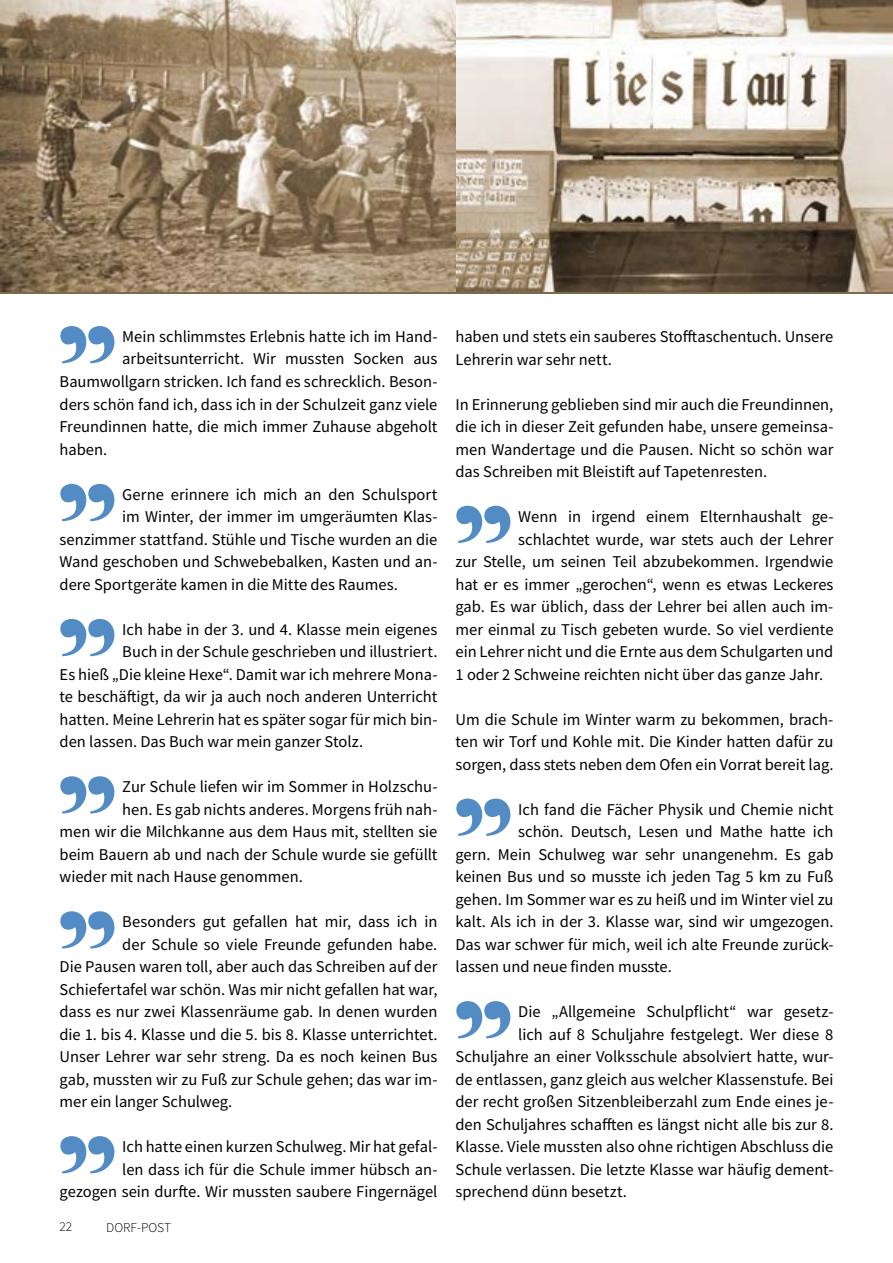
<style>
.page{position:relative;width:893px;height:1263px;background:#fff}
.page>*{position:absolute;margin:0;border:0;box-sizing:border-box;transform-origin:0 0}
.t1{font:500 198.15px/427.3px "Big Caslon";color:#538cc4}
.t2{font:16.5px/22.5px "Source Sans Pro";color:#000;text-align:justify}
.t3{font:300 13.5px "Source Sans Pro";color:#000}
</style>
<div class="page">
<img style="left:0;top:0;width:893px;height:291px">
<h1 class="t1" style="left:60px;top:56px;width:50px">„</h1>
<p class="t2" style="left:122px;top:325px;width:317px">Mein schlimmstes Erlebnis hatte ich im Hand-</p>
<p class="t2" style="left:122px;top:348px;width:317px">arbeitsunterricht. Wir mussten Socken aus</p>
<p class="t2" style="left:60px;top:370px;width:379px">Baumwollgarn stricken. Ich fand es schrecklich. Beson-</p>
<p class="t2" style="left:60px;top:393px;width:379px">ders schön fand ich, dass ich in der Schulzeit ganz viele</p>
<p class="t2" style="left:60px;top:415px;width:379px">Freundinnen hatte, die mich immer Zuhause abgeholt</p>
<p class="t2" style="left:60px;top:438px;width:49px">haben.</p>
<p class="t2" style="left:122px;top:483px;width:317px">Gerne erinnere ich mich an den Schulsport</p>
<p class="t2" style="left:122px;top:505px;width:317px">im Winter, der immer im umgeräumten Klas-</p>
<p class="t2" style="left:60px;top:528px;width:379px">senzimmer stattfand. Stühle und Tische wurden an die</p>
<p class="t2" style="left:60px;top:550px;width:379px">Wand geschoben und Schwebebalken, Kasten und an-</p>
<p class="t2" style="left:60px;top:573px;width:340px">dere Sportgeräte kamen in die Mitte des Raumes.</p>
<p class="t2" style="left:122px;top:618px;width:317px">Ich habe in der 3. und 4. Klasse mein eigenes</p>
<p class="t2" style="left:122px;top:640px;width:317px">Buch in der Schule geschrieben und illustriert.</p>
<p class="t2" style="left:60px;top:663px;width:379px">Es hieß „Die kleine Hexe“. Damit war ich mehrere Mona-</p>
<p class="t2" style="left:60px;top:685px;width:379px">te beschäftigt, da wir ja auch noch anderen Unterricht</p>
<p class="t2" style="left:60px;top:708px;width:379px">hatten. Meine Lehrerin hat es später sogar für mich bin-</p>
<p class="t2" style="left:60px;top:730px;width:305px">den lassen. Das Buch war mein ganzer Stolz.</p>
<p class="t2" style="left:122px;top:775px;width:317px">Zur Schule liefen wir im Sommer in Holzschu-</p>
<p class="t2" style="left:122px;top:798px;width:317px">hen. Es gab nichts anderes. Morgens früh nah-</p>
<p class="t2" style="left:60px;top:820px;width:379px">men wir die Milchkanne aus dem Haus mit, stellten sie</p>
<p class="t2" style="left:60px;top:843px;width:379px">beim Bauern ab und nach der Schule wurde sie gefüllt</p>
<p class="t2" style="left:60px;top:865px;width:245px">wieder mit nach Hause genommen.</p>
<p class="t2" style="left:122px;top:910px;width:317px">Besonders gut gefallen hat mir, dass ich in</p>
<p class="t2" style="left:122px;top:933px;width:317px">der Schule so viele Freunde gefunden habe.</p>
<p class="t2" style="left:60px;top:955px;width:379px">Die Pausen waren toll, aber auch das Schreiben auf der</p>
<p class="t2" style="left:60px;top:978px;width:379px">Schiefertafel war schön. Was mir nicht gefallen hat war,</p>
<p class="t2" style="left:60px;top:1000px;width:379px">dass es nur zwei Klassenräume gab. In denen wurden</p>
<p class="t2" style="left:60px;top:1023px;width:379px">die 1. bis 4. Klasse und die 5. bis 8. Klasse unterrichtet.</p>
<p class="t2" style="left:60px;top:1045px;width:379px">Unser Lehrer war sehr streng. Da es noch keinen Bus</p>
<p class="t2" style="left:60px;top:1068px;width:379px">gab, mussten wir zu Fuß zur Schule gehen; das war im-</p>
<p class="t2" style="left:60px;top:1090px;width:174px">mer ein langer Schulweg.</p>
<p class="t2" style="left:60px;top:1135px;width:379px;text-align:right">Ich hatte einen kurzen Schulweg. Mir hat gefal-<br>len dass ich für die Schule immer hübsch an-<br>gezogen sein durfte. Wir mussten saubere Fingernägel</p>
<h1 class="t1" style="left:60px;top:213px;width:50px">„ „</h1>
<h1 class="t1" style="left:60px;top:348px;width:50px">„</h1>
<h1 class="t1" style="left:60px;top:506px;width:50px">„</h1>
<h1 class="t1" style="left:60px;top:866px;width:50px">„</h1>
<p class="t3" style="left:60px;top:1218px;width:14px">22</p>
<p class="t3" style="left:106px;top:1219px;width:66px">DORF-POST</p>
<p class="t2" style="left:455px;top:325px;width:379px">haben und stets ein sauberes Stofftaschentuch. Unsere<br>Lehrerin war sehr nett.</p>
<p class="t2" style="left:455px;top:393px;width:379px">In Erinnerung geblieben sind mir auch die Freundinnen, die ich in dieser Zeit gefunden habe, unsere gemeinsa&shy;men Wandertage und die Pausen. Nicht so schön war das Schreiben mit Bleistift auf Tapetenresten.</p>
<p class="t2" style="left:518px;top:505px;width:317px">Wenn in irgend einem Elternhaushalt ge-</p>
<p class="t2" style="left:518px;top:528px;width:317px">schlachtet wurde, war stets auch der Lehrer</p>
<p class="t2" style="left:455px;top:550px;width:379px">zur Stelle, um seinen Teil abzubekommen. Irgendwie</p>
<p class="t2" style="left:455px;top:573px;width:379px">hat er es immer „gerochen“, wenn es etwas Leckeres</p>
<p class="t2" style="left:455px;top:595px;width:379px">gab. Es war üblich, dass der Lehrer bei allen auch im-</p>
<p class="t2" style="left:455px;top:618px;width:379px">mer einmal zu Tisch gebeten wurde. So viel verdiente</p>
<p class="t2" style="left:455px;top:640px;width:379px">ein Lehrer nicht und die Ernte aus dem Schulgarten und</p>
<p class="t2" style="left:455px;top:663px;width:369px">1 oder 2 Schweine reichten nicht über das ganze Jahr.</p>
<p class="t2" style="left:455px;top:708px;width:379px">Um die Schule im Winter warm zu bekommen, brach&shy;ten wir Torf und Kohle mit. Die Kinder hatten dafür zu sorgen, dass stets neben dem Ofen ein Vorrat bereit lag.</p>
<p class="t2" style="left:518px;top:798px;width:317px">Ich fand die Fächer Physik und Chemie nicht</p>
<p class="t2" style="left:518px;top:820px;width:317px">schön. Deutsch, Lesen und Mathe hatte ich</p>
<p class="t2" style="left:455px;top:843px;width:379px">gern. Mein Schulweg war sehr unangenehm. Es gab</p>
<p class="t2" style="left:455px;top:865px;width:379px">keinen Bus und so musste ich jeden Tag 5 km zu Fuß</p>
<p class="t2" style="left:455px;top:888px;width:379px">gehen. Im Sommer war es zu heiß und im Winter viel zu</p>
<p class="t2" style="left:455px;top:910px;width:379px">kalt. Als ich in der 3. Klasse war, sind wir umgezogen.</p>
<p class="t2" style="left:455px;top:933px;width:379px">Das war schwer für mich, weil ich alte Freunde zurück-</p>
<p class="t2" style="left:455px;top:955px;width:218px">lassen und neue finden musste.</p>
<p class="t2" style="left:518px;top:1000px;width:317px">Die „Allgemeine Schulpflicht“ war gesetz-</p>
<p class="t2" style="left:518px;top:1023px;width:317px">lich auf 8 Schuljahre festgelegt. Wer diese 8</p>
<p class="t2" style="left:455px;top:1045px;width:379px">Schuljahre an einer Volksschule absolviert hatte, wur-</p>
<p class="t2" style="left:455px;top:1068px;width:379px">de entlassen, ganz gleich aus welcher Klassenstufe. Bei</p>
<p class="t2" style="left:455px;top:1090px;width:379px">der recht großen Sitzenbleiberzahl zum Ende eines je-</p>
<p class="t2" style="left:455px;top:1113px;width:379px">den Schuljahres schafften es längst nicht alle bis zur 8.</p>
<p class="t2" style="left:455px;top:1135px;width:379px">Klasse. Viele mussten also ohne richtigen Abschluss die</p>
<p class="t2" style="left:455px;top:1158px;width:379px">Schule verlassen. Die letzte Klasse war häufig dement-</p>
<p class="t2" style="left:455px;top:1180px;width:173px">sprechend dünn besetzt.</p>
<h1 class="t1" style="left:456px;top:302px;width:50px;line-height:292.8px">„ „</h1>
<h1 class="t1" style="left:456px;top:731px;width:50px">„</h1>
</div>
